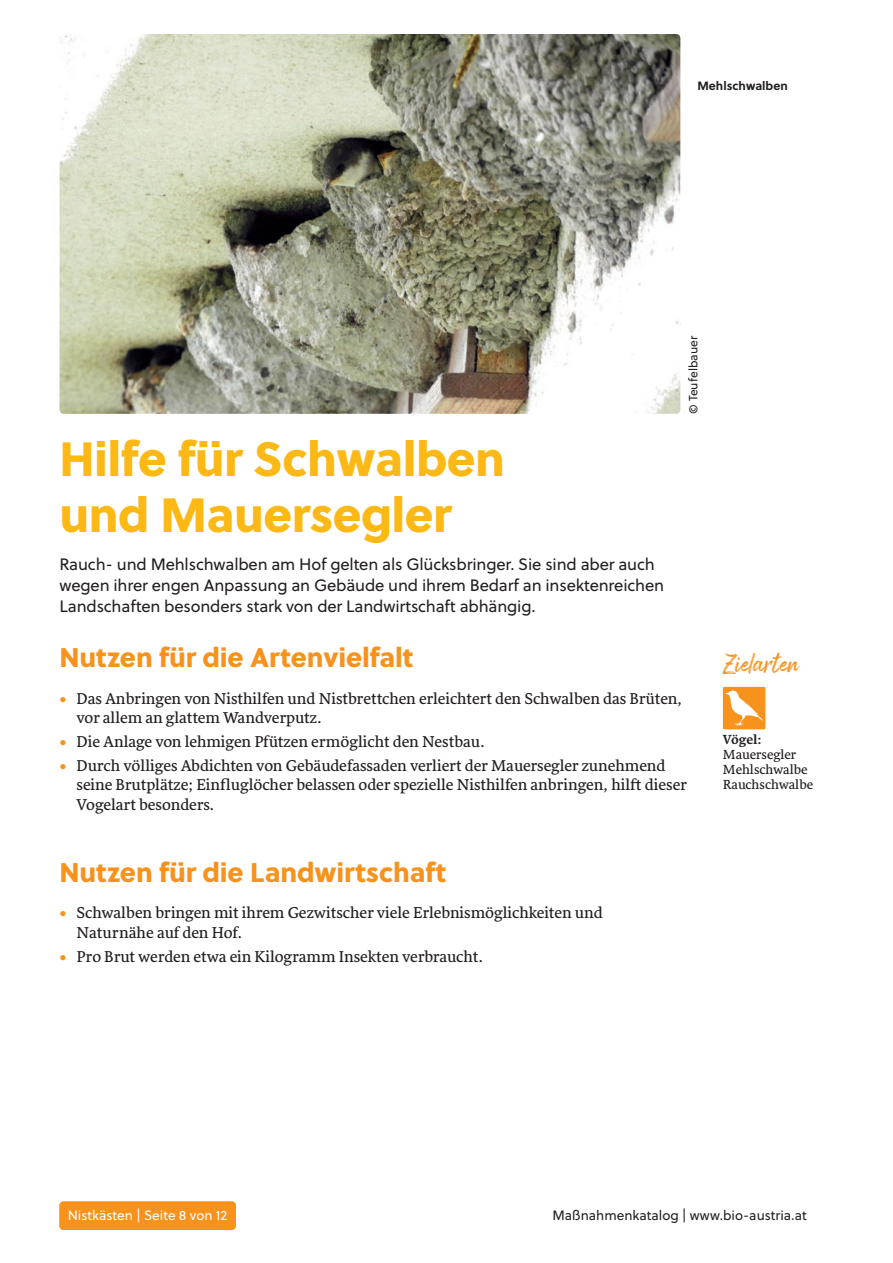
<style>
.page{position:relative;width:893px;height:1263px;background:#fff}
.page>*{position:absolute;margin:0;border:0;box-sizing:border-box;transform-origin:0 0}
.t1{font:48px/55.5px "Soleil Xb";letter-spacing:-.01em;color:#fcb814}
.t2{font:27px "Soleil Xb";letter-spacing:-.005em;color:#f7931d}
.t3{font:24px "Arsilon";color:#f7931d}
.t4{font:16.5px/21px "Soleil";letter-spacing:-.01em;color:#231f20}
.t5{font:16.2px/19.5px "Sirba";color:#231f20}
.t6{font:13.5px/15px "Sirba";color:#231f20}
.t7{font:13.5px "Soleil";color:#231f20}
.t8{font:13.5px "Soleil";color:#fff}
.t9{font:700 13.5px "Sirba";letter-spacing:-.005em;color:#231f20}
.t10{font:700 12px "Soleil";color:#231f20}
.t11{font:12px "Soleil";color:#231f20}
.s1{color:#f7931d}
</style>
<div class="page">
<div style="left:59px;top:1201px;width:177px;height:29px;background:#f7931d;border-radius:4px"></div>
<img style="left:60px;top:34px;width:620px;height:380px">
<img style="left:723px;top:687px;width:42px;height:42px">
<p class="t10" style="left:697px;top:78px;width:92px">Mehlschwalben</p>
<p class="t11" style="left:686px;top:414px;width:79px;rotate:-90deg">© Teufelbauer</p>
<h1 class="t1" style="left:60px;top:432px;width:447px">Hilfe für Schwalben und Mauersegler</h1>
<p class="t4" style="left:60px;top:554px;width:606px">Rauch- und Mehlschwalben am Hof gelten als Glücksbringer. Sie sind aber auch wegen ihrer engen Anpassung an Gebäude und ihrem Bedarf an insektenreichen<br>Landschaften besonders stark von der Landwirtschaft abhängig.</p>
<h2 class="t2" style="left:60px;top:640px;width:355px">Nutzen für die Artenvielfalt</h2>
<p class="t5" style="left:77px;top:689px;width:607px;text-indent:-17px"><span class="s1">•</span> Das Anbringen von Nisthilfen und Nistbrettchen erleichtert den Schwalben das Brüten, vor allem an glattem Wandverputz.</p>
<p class="t5" style="left:60px;top:732px;width:427px"><span class="s1">•</span> Die Anlage von lehmigen Pfützen ermöglicht den Nestbau.</p>
<p class="t5" style="left:77px;top:756px;width:612px;text-indent:-17px"><span class="s1">•</span> Durch völliges Abdichten von Gebäudefassaden verliert der Mauersegler zunehmend seine Brutplätze; Einfluglöcher belassen oder spezielle Nisthilfen anbringen, hilft dieser<br>Vogelart besonders.</p>
<h2 class="t2" style="left:60px;top:854px;width:388px">Nutzen für die Landwirtschaft</h2>
<p class="t5" style="left:77px;top:904px;width:528px;text-indent:-17px"><span class="s1">•</span> Schwalben bringen mit ihrem Gezwitscher viele Erlebnismöglichkeiten und<br>Naturnähe auf den Hof.</p>
<p class="t5" style="left:60px;top:947px;width:425px"><span class="s1">•</span> Pro Brut werden etwa ein Kilogramm Insekten verbraucht.</p>
<h3 class="t3" style="left:723px;top:649px;width:78px">Zielarten</h3>
<p class="t9" style="left:723px;top:729px;width:40px">Vögel:</p>
<p class="t6" style="left:723px;top:748px;width:92px">Mauersegler<br>Mehlschwalbe<br>Rauchschwalbe</p>
<p class="t8" style="left:68px;top:1207px;width:161px">Nistkästen | Seite 8 von 12</p>
<p class="t7" style="left:552px;top:1206px;width:256px">Maßnahmenkatalog | www.bio-austria.at</p>
</div>
